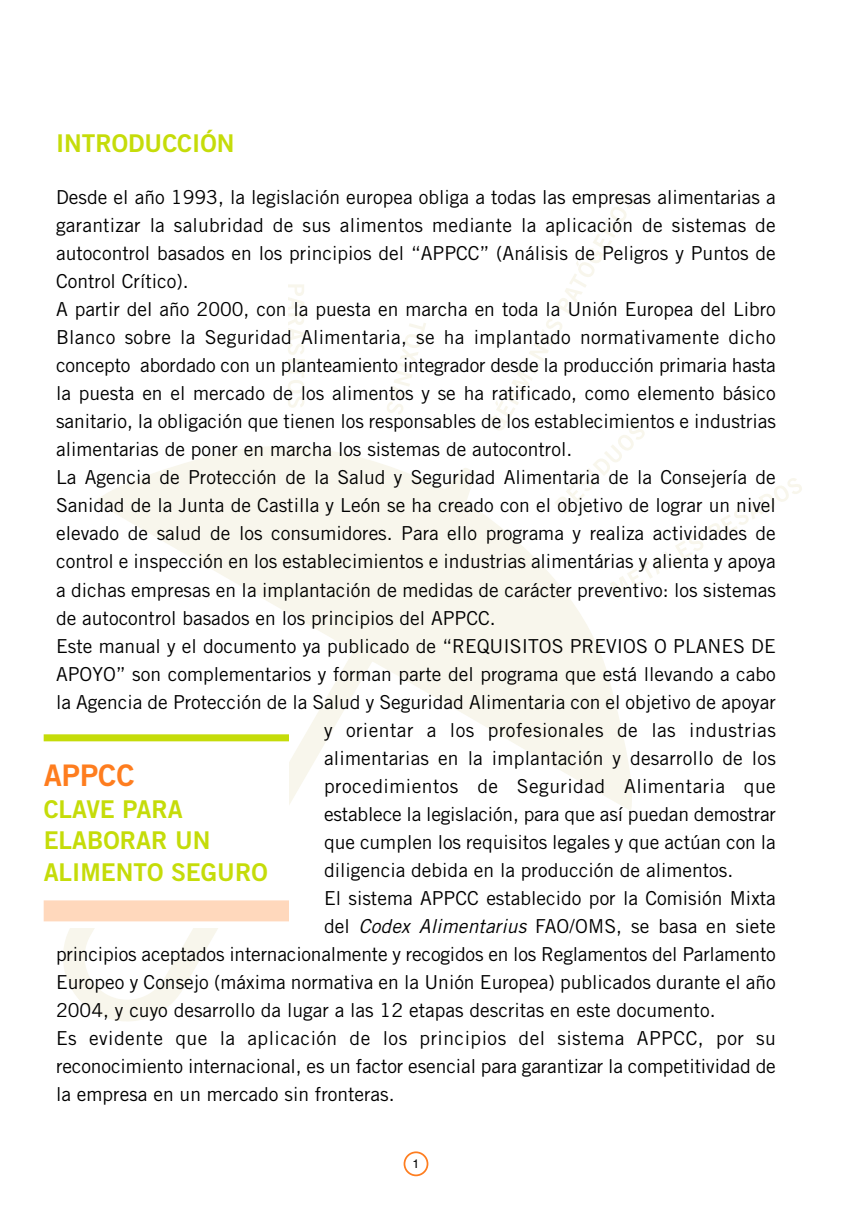
<style>
.page{position:relative;width:858px;height:1211px;background:#fff}
.page>*{position:absolute;margin:0;border:0;box-sizing:border-box;transform-origin:0 0}
.t1{font:29.75px "Trade Gothic Bold Two";color:#fe7d1f}
.t2{font:24.5px/31.5px "Trade Gothic Bold Two";color:#c5dc09}
.t3{font:19.25px "Trade Gothic";color:#000}
.t4{font:19.25px "Trade Gothic";letter-spacing:.025em;color:#000}
.t5{font:19.25px "Trade Gothic";letter-spacing:.02em;color:#000}
.t6{font:12.25px "Helvetica";color:#000}
.s1{font-style:italic}
</style>
<div class="page">
<svg style="left:63px;top:446px;width:569px;height:575px"></svg>
<svg style="left:488px;top:194px;width:314px;height:403px"></svg>
<svg style="left:387px;top:323px;width:39px;height:91px"></svg>
<svg style="left:288px;top:284px;width:20px;height:71px"></svg>
<hr style="left:288px;top:359px;width:16px;height:3px;background:#f8f6ec">
<svg style="left:288px;top:366px;width:16px;height:42px"></svg>
<svg style="left:403px;top:1151px;width:25px;height:25px"></svg>
<div style="left:44px;top:734px;width:245px;height:194px;background:#fff"></div>
<div style="left:44px;top:734px;width:245px;height:7px;background:#c5dc09"></div>
<div style="left:44px;top:900px;width:245px;height:21px;background:#ffd8bc"></div>
<p class="t2" style="left:56px;top:130px;width:180px">INTRODUCCIÓN</p>
<p class="t3" style="left:56px;top:190px;width:721px">Desde el año 1993, la legislación europea obliga a todas las empresas alimentarias a</p>
<p class="t3" style="left:56px;top:218px;width:721px">garantizar la salubridad de sus alimentos mediante la aplicación de sistemas de</p>
<p class="t3" style="left:56px;top:246px;width:721px">autocontrol basados en los principios del “APPCC” (Análisis de Peligros y Puntos de</p>
<p class="t3" style="left:56px;top:274px;width:134px">Control Crítico).</p>
<p class="t3" style="left:56px;top:302px;width:721px">A partir del año 2000, con la puesta en marcha en toda la Unión Europea del Libro</p>
<p class="t5" style="left:56px;top:330px;width:721px">Blanco sobre la Seguridad Alimentaria, se ha implantado normativamente dicho</p>
<p class="t3" style="left:56px;top:358px;width:721px">concepto abordado con un planteamiento integrador desde la producción primaria hasta</p>
<p class="t3" style="left:56px;top:386px;width:721px">la puesta en el mercado de los alimentos y se ha ratificado, como elemento básico</p>
<p class="t3" style="left:56px;top:414px;width:721px">sanitario, la obligación que tienen los responsables de los establecimientos e industrias</p>
<p class="t3" style="left:56px;top:442px;width:517px">alimentarias de poner en marcha los sistemas de autocontrol.</p>
<p class="t3" style="left:56px;top:470px;width:721px">La Agencia de Protección de la Salud y Seguridad Alimentaria de la Consejería de</p>
<p class="t3" style="left:56px;top:498px;width:721px">Sanidad de la Junta de Castilla y León se ha creado con el objetivo de lograr un nivel</p>
<p class="t3" style="left:56px;top:526px;width:721px">elevado de salud de los consumidores. Para ello programa y realiza actividades de</p>
<p class="t3" style="left:56px;top:554px;width:721px">control e inspección en los establecimientos e industrias alimentárias y alienta y apoya</p>
<p class="t3" style="left:56px;top:582px;width:721px">a dichas empresas en la implantación de medidas de carácter preventivo: los sistemas</p>
<p class="t3" style="left:56px;top:610px;width:441px">de autocontrol basados en los principios del APPCC.</p>
<p class="t3" style="left:56px;top:638px;width:721px">Este manual y el documento ya publicado de “REQUISITOS PREVIOS O PLANES DE</p>
<p class="t3" style="left:56px;top:666px;width:721px">APOYO” son complementarios y forman parte del programa que está llevando a cabo</p>
<p class="t3" style="left:56px;top:694px;width:721px">la Agencia de Protección de la Salud y Seguridad Alimentaria con el objetivo de apoyar</p>
<p class="t4" style="left:324px;top:722px;width:453px">y orientar a los profesionales de las industrias</p>
<p class="t3" style="left:324px;top:750px;width:453px">alimentarias en la implantación y desarrollo de los</p>
<p class="t4" style="left:324px;top:778px;width:453px">procedimientos de Seguridad Alimentaria que</p>
<p class="t3" style="left:324px;top:806px;width:453px">establece la legislación, para que así puedan demostrar</p>
<p class="t3" style="left:324px;top:834px;width:453px">que cumplen los requisitos legales y que actúan con la</p>
<p class="t3" style="left:324px;top:862px;width:411px">diligencia debida en la producción de alimentos.</p>
<p class="t3" style="left:324px;top:890px;width:453px">El sistema APPCC establecido por la Comisión Mixta</p>
<p class="t3" style="left:324px;top:918px;width:453px">del <span class="s1">Codex Alimentarius</span> FAO/OMS, se basa en siete</p>
<p class="t3" style="left:56px;top:946px;width:721px">principios aceptados internacionalmente y recogidos en los Reglamentos del Parlamento</p>
<p class="t3" style="left:56px;top:974px;width:721px">Europeo y Consejo (máxima normativa en la Unión Europea) publicados durante el año</p>
<p class="t3" style="left:56px;top:1002px;width:660px">2004, y cuyo desarrollo da lugar a las 12 etapas descritas en este documento.</p>
<p class="t4" style="left:56px;top:1030px;width:721px">Es evidente que la aplicación de los principios del sistema APPCC, por su</p>
<p class="t3" style="left:56px;top:1058px;width:721px">reconocimiento internacional, es un factor esencial para garantizar la competitividad de</p>
<p class="t3" style="left:56px;top:1086px;width:340px">la empresa en un mercado sin fronteras.</p>
<h1 class="t1" style="left:44px;top:764px;width:92px">APPCC</h1>
<p class="t2" style="left:44px;top:795px;width:225px">CLAVE PARA<br>ELABORAR UN<br>ALIMENTO SEGURO</p>
<p class="t6" style="left:412px;top:1159px;width:8px">1</p>
</div>
